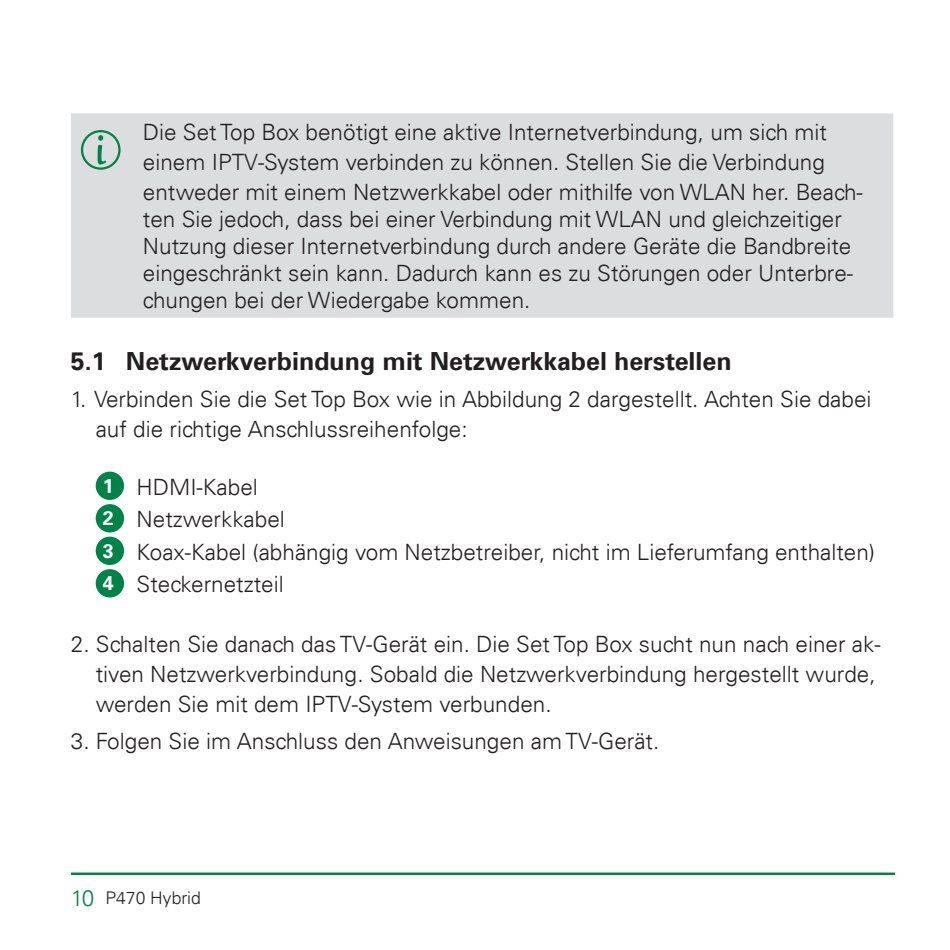
<style>
.page{position:relative;width:950px;height:950px;background:#fff}
.page>*{position:absolute;margin:0;border:0;box-sizing:border-box;transform-origin:0 0}
.t1{font:700 25px "Univers LT";color:#231f20}
.t2{font:300 22.5px/30px "Univers LT";color:#231f20}
.t3{font:300 17.5px "Univers LT";color:#231f20}
.s1{font-weight:700;font-size:19.75px;color:#fff}
.s2{font-size:22.5px;color:#008348}
</style>
<div class="page">
<hr style="left:71px;top:872px;width:824px;height:3px;background:#008348">
<div style="left:71px;top:113px;width:822px;height:205px;background:#dcdddf"></div>
<svg style="left:81px;top:130px;width:40px;height:40px"></svg>
<div style="left:96px;top:471px;width:28px;height:29px;background:#008348;border-radius:50%"></div>
<div style="left:96px;top:504px;width:28px;height:28px;background:#008348;border-radius:50%"></div>
<div style="left:96px;top:536px;width:28px;height:29px;background:#008348;border-radius:50%"></div>
<div style="left:96px;top:569px;width:28px;height:28px;background:#008348;border-radius:50%"></div>
<p class="t2" style="left:143px;top:117px;width:721px">Die Set Top Box benötigt eine aktive Internetverbindung, um sich mit einem IPTV-System verbinden zu können. Stellen Sie die Verbindung entweder mit einem Netzwerkkabel oder mithilfe von WLAN her. Beach-</p>
<p class="t2" style="left:143px;top:205px;width:711px;line-height:27px">ten Sie jedoch, dass bei einer Verbindung mit WLAN und gleichzeitiger Nutzung dieser Internetverbindung durch andere Geräte die Bandbreite eingeschränkt sein kann. Dadurch kann es zu Störungen oder Unterbre&shy;chungen bei der Wiedergabe kommen.</p>
<p class="t1" style="left:71px;top:346px;width:662px">5.1 Netzwerkverbindung mit Netzwerkkabel herstellen</p>
<p class="t2" style="left:96px;top:384px;width:777px;text-indent:-25px">1. Verbinden Sie die Set Top Box wie in Abbildung 2 dargestellt. Achten Sie dabei auf die richtige Anschlussreihenfolge:</p>
<p class="t2" style="left:103px;top:470px;width:774px;line-height:32.5px"><span class="s1">1</span> HDMI-Kabel<br><span class="s1">2</span> Netzwerkkabel<br><span class="s1">3</span> Koax-Kabel (abhängig vom Netzbetreiber, nicht im Lieferumfang enthalten)<br><span class="s1">4</span> Steckernetzteil</p>
<p class="t2" style="left:96px;top:629px;width:786px;text-indent:-25px">2. Schalten Sie danach das TV-Gerät ein. Die Set Top Box sucht nun nach einer ak&shy;tiven Netzwerkverbindung. Sobald die Netzwerkverbindung hergestellt wurde, werden Sie mit dem IPTV-System verbunden.</p>
<p class="t2" style="left:71px;top:726px;width:590px">3. Folgen Sie im Anschluss den Anweisungen am TV-Gerät.</p>
<p class="t3" style="left:71px;top:887px;width:131px"><span class="s2">10</span> P470 Hybrid</p>
</div>
